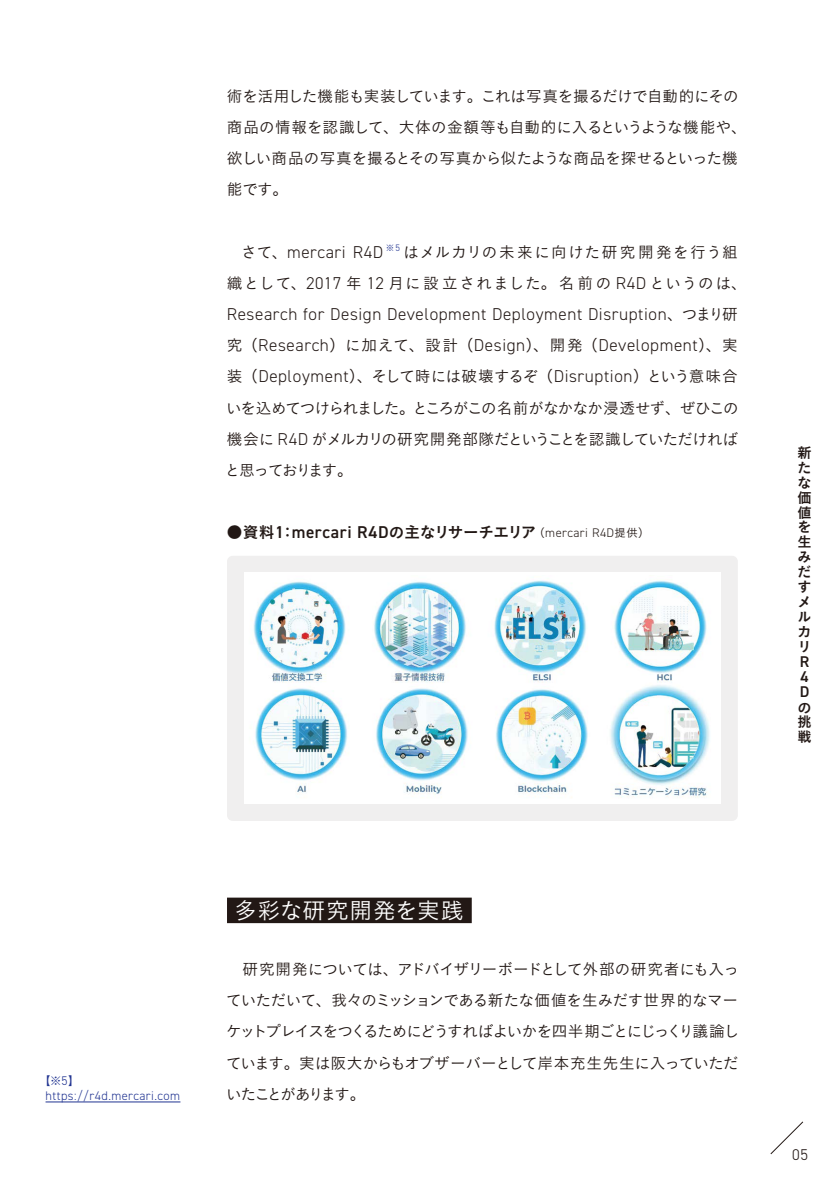
<style>
.page{position:relative;width:840px;height:1191px;background:#fff}
.page>*{position:absolute;margin:0;border:0;box-sizing:border-box;transform-origin:0 0}
.t1{font:22.6px "Koburina Go Std N W3";letter-spacing:.035em;color:#fff}
.t2{font:300 17.2px/31.2px "DIN2014";letter-spacing:.035em;color:#221815}
.t3{font:15.6px/31.2px "Koburina Go Std N W3";letter-spacing:-.02em;color:#221815;text-align:justify}
.t4{font:15.6px/31.2px "Koburina Go Std N W3";letter-spacing:.085em;color:#221815;text-align:center}
.t5{font:15.6px "Koburina Go Std N W6";letter-spacing:-.03em;color:#221815}
.t6{font:600 15.6px/14.8px "DIN2014";color:#221815;text-align:justify}
.t7{font:300 15.6px "DIN2014";color:#221815}
.t8{font:14.2px/14.8px "Koburina Go Std N W6";color:#221815}
.t9{font:300 12.4px "DIN2014";letter-spacing:.035em;color:#213491}
.t10{font:11.4px "Koburina Go Std N W3";color:#213491}
.s1{font-family:"DIN2014";font-weight:300;font-size:17.2px}
.s2{font-family:"Koburina Go Std N W3";font-weight:400;font-size:15.6px}
.s3{font-family:"DIN2014";font-weight:600;font-size:17.2px}
.s4{font-family:"Koburina Go Std N W3";font-size:11.4px}
.s5{font-family:"DIN2014";font-weight:300;font-size:12.4px}
</style>
<div class="page">
<svg style="left:770px;top:1121px;width:33px;height:33px"></svg>
<div style="left:227px;top:897px;width:244px;height:26px;background:#221815"></div>
<hr style="left:45px;top:1101px;width:135px;height:1px;background:#213491">
<div style="left:227px;top:556px;width:510px;height:265px;background:#f0efef;border-radius:6px"></div>
<img style="left:244px;top:576px;width:476px;height:228px">
<p class="t3" style="left:227px;top:80px;width:521px;text-align:left">術を活用した機能も実装しています。これは写真を撮るだけで自動的にその商品の情報を認識して、大体の金額等も自動的に入るというような機能や、欲しい商品の写真を撮るとその写真から似たような商品を探せるといった機能です。</p>
<p class="t4" style="left:227px;top:236px;width:521px">さて、<span class="s1">mercari R4D</span> <sup>※</sup><sup>5</sup> はメルカリの未来に向けた研究開発を行う組<br>織として、<span class="s1">2017</span> 年 <span class="s1">12</span> 月に設立されました。名前の <span class="s1">R4D</span> というのは、</p>
<p class="t2" style="left:227px;top:298px;width:512px">Research for Design Development Deployment Disruption<span class="s2">、つまり研究（</span>Research<span class="s2">）に加えて、設計（</span>Design<span class="s2">）、開発（</span>Development<span class="s2">）、実</span></p>
<p class="t3" style="left:225px;top:361px;width:515px">装（<span class="s1">Deployment</span>）、そして時には破壊するぞ（<span class="s1">Disruption</span>）という意味合いを込めてつけられました。ところがこの名前がなかなか浸透せず、ぜひこの機会に <span class="s1">R4D</span> がメルカリの研究開発部隊だということを認識していただければと思っております。</p>
<p class="t5" style="left:227px;top:520px;width:424px">●資料<span class="s3">1</span>：<span class="s3">mercari R4D</span>の主なリサーチエリア<span class="s4">（</span><span class="s5">mercari R4D</span><span class="s4">提供）</span></p>
<p class="t8" style="left:797px;top:446px;width:15px">新たな価値を生みだすメルカリ</p>
<p class="t6" style="left:799px;top:654px;width:11px">R 4<br>D</p>
<p class="t8" style="left:797px;top:700px;width:15px;text-align:justify">の挑戦</p>
<p class="t10" style="left:39px;top:1071px;width:42px">【※<span class="s5">5</span>】</p>
<p class="t9" style="left:45px;top:1088px;width:136px">https://r4d.mercari.com</p>
<h1 class="t1" style="left:234px;top:893px;width:230px">多彩な研究開発を実践</h1>
<p class="t3" style="left:226px;top:953px;width:514px;text-indent:16px">研究開発については、アドバイザリーボードとして外部の研究者にも入っていただいて、我々のミッションである新たな価値を生みだす世界的なマーケットプレイスをつくるためにどうすればよいかを四半期ごとにじっくり議論しています。実は阪大からもオブザーバーとして岸本充生先生に入っていただいたことがあります。</p>
<p class="t7" style="left:791px;top:1144px;width:18px">05</p>
</div>
